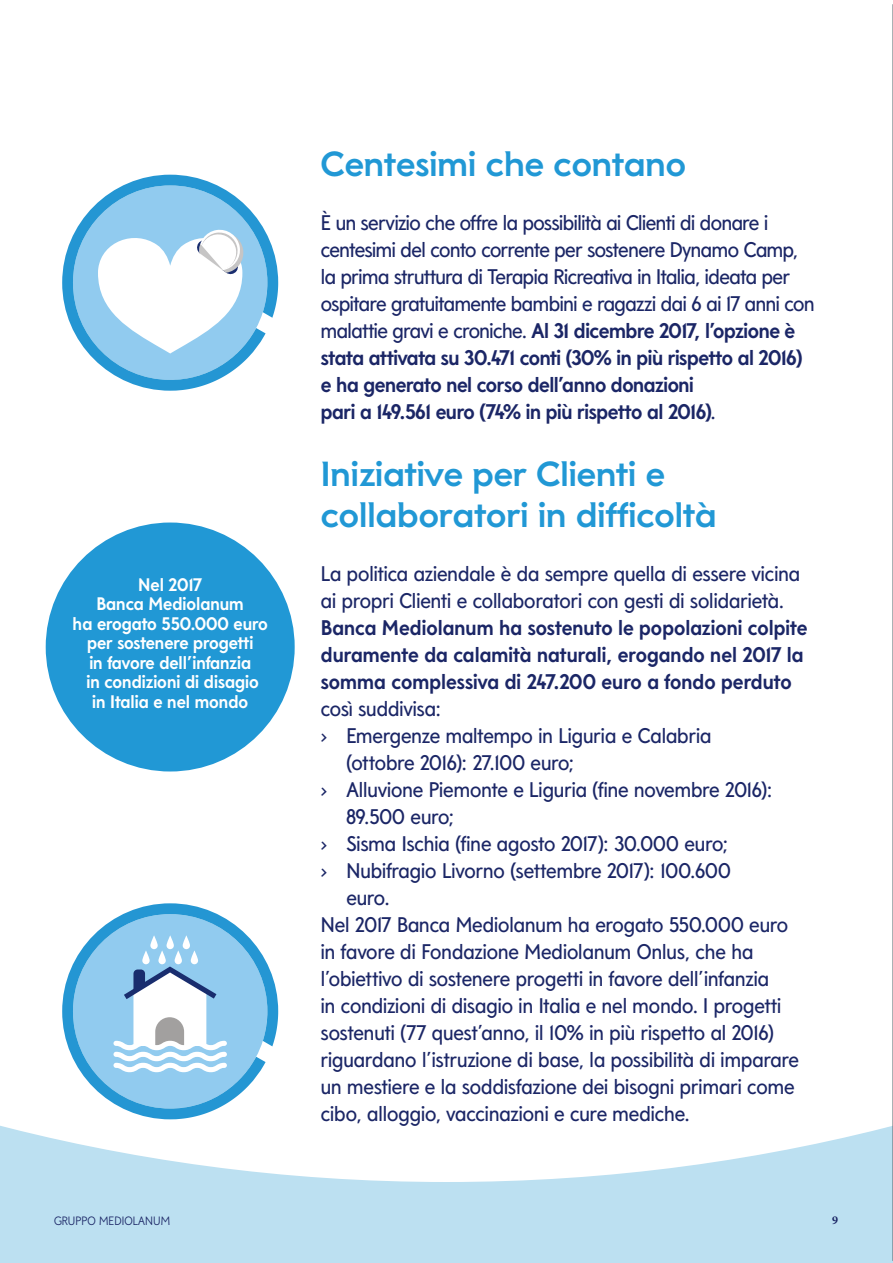
<style>
.page{position:relative;width:893px;height:1263px;background:#fff}
.page>*{position:absolute;margin:0;border:0;box-sizing:border-box;transform-origin:0 0}
.t1{font:34.5px/40.5px "Mediolanum Semi serif Headline Bold";color:#2198d5}
.t2{font:21px/27px "Mediolanum Sans";color:#1b2666}
.t3{font:21px/27px "Mediolanum Sans";letter-spacing:-.02em;color:#1b2666}
.t4{font:700 21px/27px "Mediolanum Sans";color:#1b2666}
.t5{font:700 18px/19.5px "Mediolanum Sans";color:#fff;text-align:center}
.t6{font:300 12px "Mediolanum Sans";letter-spacing:.01em;color:#1b2666}
.t7{font:700 12px "Minion Pro";color:#1b2666}
.s1{font-weight:700}
.s2{font-family:"Inter Face"}
</style>
<div class="page">
<svg style="left:0;top:1125px;width:893px;height:138px;fill:#bce0f1"></svg>
<div style="left:46px;top:522px;width:249px;height:249px;background:#2198d5;border-radius:50%"></div>
<svg style="left:62px;top:175px;width:216px;height:216px"></svg>
<svg style="left:98px;top:228px;width:147px;height:125px"></svg>
<svg style="left:62px;top:903px;width:216px;height:216px;fill:#91cbef"></svg>
<svg style="left:113px;top:966px;width:114px;height:106px"></svg>
<svg style="left:142px;top:950px;width:8px;height:14px"></svg>
<svg style="left:158px;top:950px;width:8px;height:14px"></svg>
<svg style="left:175px;top:950px;width:7px;height:14px"></svg>
<svg style="left:191px;top:950px;width:7px;height:14px"></svg>
<svg style="left:150px;top:935px;width:8px;height:14px"></svg>
<svg style="left:167px;top:935px;width:7px;height:14px"></svg>
<svg style="left:183px;top:935px;width:7px;height:14px"></svg>
<hr style="left:892px;top:4px;width:1px;height:1257px;background:#57656c">
<p class="t5" style="left:73px;top:575px;width:197px">Nel 2017<br>Banca Mediolanum<br>ha erogato 550.000 euro per sostenere progetti<br>in favore dell’infanzia<br>in condizioni di disagio<br>in Italia e nel mondo</p>
<h1 class="t1" style="left:321px;top:143px;width:367px">Centesimi che contano</h1>
<p class="t3" style="left:321px;top:209px;width:495px">È un servizio che offre la possibilità ai Clienti di donare i centesimi del conto corrente per sostenere Dynamo Camp, la prima struttura di Terapia Ricreativa in Italia, ideata per ospitare gratuitamente bambini e ragazzi dai 6 ai 17 anni con malattie gravi e croniche. <span class="s1">Al 31 dicembre 2017, l’opzione è stata attivata su 30.471 conti (30% in più rispetto al 2016) e ha generato nel corso dell’anno donazioni<br>pari a 149.561 euro (74% in più rispetto al 2016)</span>.</p>
<h1 class="t1" style="left:321px;top:454px;width:397px">Iniziative per Clienti e collaboratori in difficoltà</h1>
<p class="t2" style="left:321px;top:560px;width:481px">La politica aziendale è da sempre quella di essere vicina ai propri Clienti e collaboratori con gesti di solidarietà.</p>
<p class="t4" style="left:321px;top:614px;width:488px">Banca Mediolanum ha sostenuto le popolazioni colpite duramente da calamità naturali, erogando nel 2017 la somma complessiva di 247.200 euro a fondo perduto</p>
<p class="t2" style="left:321px;top:695px;width:122px">così suddivisa:</p>
<p class="t2" style="left:321px;top:722px;width:392px"><span class="s2">›</span> Emergenze maltempo in Liguria e Calabria</p>
<p class="t2" style="left:346px;top:749px;width:229px">(ottobre 2016): 27.100 euro;</p>
<p class="t2" style="left:321px;top:776px;width:453px"><span class="s2">›</span> Alluvione Piemonte e Liguria (fine novembre 2016):</p>
<p class="t2" style="left:346px;top:803px;width:109px">89.500 euro;</p>
<p class="t2" style="left:321px;top:830px;width:408px"><span class="s2">›</span> Sisma Ischia (fine agosto 2017): 30.000 euro;</p>
<p class="t2" style="left:321px;top:857px;width:411px"><span class="s2">›</span> Nubifragio Livorno (settembre 2017): 100.600</p>
<p class="t2" style="left:346px;top:884px;width:45px">euro.</p>
<p class="t2" style="left:321px;top:911px;width:469px">Nel 2017 Banca Mediolanum ha erogato 550.000 euro</p>
<p class="t2" style="left:321px;top:938px;width:434px">in favore di Fondazione Mediolanum Onlus, che ha</p>
<p class="t2" style="left:321px;top:965px;width:450px">l’obiettivo di sostenere progetti in favore dell’infanzia</p>
<p class="t2" style="left:321px;top:992px;width:462px">in condizioni di disagio in Italia e nel mondo. I progetti</p>
<p class="t2" style="left:321px;top:1019px;width:455px">sostenuti (77 quest’anno, il 10% in più rispetto al 2016)</p>
<p class="t2" style="left:321px;top:1046px;width:480px">riguardano l’istruzione di base, la possibilità di imparare</p>
<p class="t2" style="left:321px;top:1073px;width:475px">un mestiere e la soddisfazione dei bisogni primari come</p>
<p class="t2" style="left:321px;top:1100px;width:370px">cibo, alloggio, vaccinazioni e cure mediche.</p>
<p class="t6" style="left:54px;top:1214px;width:118px">GRUPPO MEDIOLANUM</p>
<p class="t7" style="left:832px;top:1212px;width:7px">9</p>
</div>
